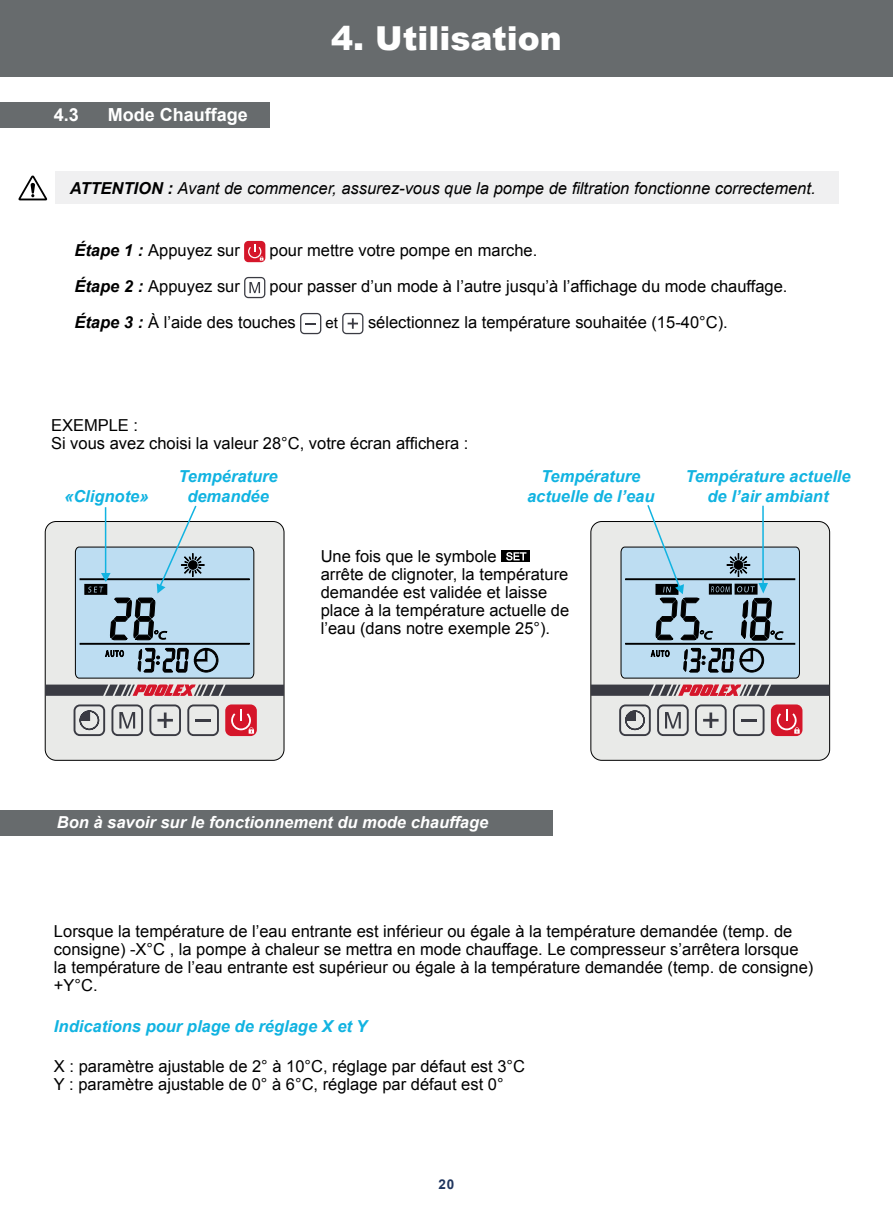
<style>
.page{position:relative;width:893px;height:1212px;background:#fff}
.page>*{position:absolute;margin:0;border:0;box-sizing:border-box;transform-origin:0 0}
.t1{font:900 33px "Arial";color:#fff}
.t2{font:700 18px "Arial";color:#fff}
.t3{font:16.5px/18px "Arial";color:#000}
.t4{font:italic 700 16.5px/19.8px "Arial";color:#11b3e1;text-align:center}
.t5{font:italic 16.5px "Arial";color:#000}
.t6{font:italic 700 16.5px "Arial";color:#fff}
.t7{font:15px "Arial";color:#000}
.t8{font:700 13.5px "Arial";color:#1f355e}
.s1{font-weight:700}
.s2{font-weight:700;font-style:italic}
</style>
<div class="page">
<div style="left:0;top:0;width:893px;height:77px;background:#676b6d"></div>
<div style="left:0;top:810px;width:553px;height:25px;background:#676b6d"></div>
<div style="left:244px;top:241px;width:21px;height:21px;background:#d5162a;border-radius:4px"></div>
<svg style="left:248px;top:244px;width:15px;height:17px"></svg>
<svg style="left:244px;top:277px;width:21px;height:21px"></svg>
<svg style="left:300px;top:313px;width:21px;height:21px"></svg>
<svg style="left:342px;top:313px;width:21px;height:21px"></svg>
<svg style="left:501px;top:551px;width:29px;height:11px"></svg>
<svg style="left:506px;top:552px;width:20px;height:8px"></svg>
<div style="left:0;top:102px;width:269px;height:26px;background:#676b6d"></div>
<div style="left:45px;top:521px;width:239px;height:239px;background:#e9eae8;border-radius:11px"></div>
<div style="left:45px;top:521px;width:239px;height:239px;border:1px solid #000;border-radius:11px"></div>
<svg style="left:111px;top:704px;width:32px;height:32px"></svg>
<svg style="left:149px;top:704px;width:32px;height:32px"></svg>
<svg style="left:187px;top:704px;width:32px;height:32px"></svg>
<hr style="left:196px;top:719px;width:15px;height:3px;background:#3a3b43">
<svg style="left:74px;top:704px;width:31px;height:32px"></svg>
<div style="left:225px;top:704px;width:32px;height:32px;background:#d5162a;border-radius:6px"></div>
<svg style="left:45px;top:684px;width:239px;height:12px;background:#77565e"></svg>
<svg style="left:231px;top:709px;width:23px;height:25px"></svg>
<div style="left:591px;top:521px;width:239px;height:239px;background:#e9eae8;border-radius:11px"></div>
<div style="left:591px;top:521px;width:239px;height:239px;border:1px solid #000;border-radius:11px"></div>
<svg style="left:657px;top:704px;width:32px;height:32px"></svg>
<svg style="left:695px;top:704px;width:32px;height:32px"></svg>
<svg style="left:733px;top:704px;width:31px;height:32px"></svg>
<hr style="left:741px;top:719px;width:15px;height:3px;background:#3a3b43">
<svg style="left:619px;top:704px;width:32px;height:32px"></svg>
<div style="left:771px;top:704px;width:31px;height:32px;background:#d5162a;border-radius:6px"></div>
<svg style="left:591px;top:684px;width:239px;height:12px;background:#77555e"></svg>
<svg style="left:777px;top:709px;width:23px;height:25px"></svg>
<svg style="left:621px;top:505px;width:179px;height:173px"></svg>
<svg style="left:75px;top:505px;width:179px;height:173px"></svg>
<div style="left:55px;top:172px;width:784px;height:32px;background:#f0f0f1"></div>
<svg style="left:18px;top:175px;width:29px;height:25px"></svg>
<p class="t2" style="left:54px;top:103px;width:27px">4.3</p>
<p class="t2" style="left:108px;top:103px;width:142px">Mode Chauffage</p>
<h1 class="t1" style="left:331px;top:14px;width:232px">4. Utilisation</h1>
<p class="t5" style="left:70px;top:178px;width:747px"><span class="s1">ATTENTION :</span> Avant de commencer, assurez-vous que la pompe de filtration fonctionne correctement.</p>
<p class="t3" style="left:74px;top:241px;width:167px"><span class="s2">Étape 1 :</span> Appuyez sur</p>
<p class="t3" style="left:270px;top:241px;width:269px">pour mettre votre pompe en marche.</p>
<p class="t3" style="left:74px;top:277px;width:167px"><span class="s2">Étape 2 :</span> Appuyez sur</p>
<p class="t3" style="left:74px;top:268px;width:715px;line-height:36px;text-indent:195px">pour passer d’un mode à l’autre jusqu’à l’affichage du mode chauffage.<br><span class="s2">Étape 3 :</span> À l’aide des touches</p>
<p class="t7" style="left:325px;top:313px;width:14px">et</p>
<p class="t3" style="left:368px;top:313px;width:361px">sélectionnez la température souhaitée (15-40°C).</p>
<p class="t3" style="left:51px;top:416px;width:419px">EXEMPLE :<br>Si vous avez choisi la valeur 28°C, votre écran affichera :</p>
<p class="t4" style="left:178px;top:467px;width:101px">Température</p>
<p class="t4" style="left:64px;top:487px;width:86px">«Clignote»</p>
<p class="t4" style="left:187px;top:487px;width:83px">demandée</p>
<p class="t4" style="left:527px;top:467px;width:129px">Température actuelle de l’eau</p>
<p class="t4" style="left:685px;top:467px;width:167px">Température actuelle de l’air ambiant</p>
<p class="t3" style="left:321px;top:547px;width:250px">Une fois que le symbole<br>arrête de clignoter, la température demandée est validée et laisse place à la température actuelle de l’eau (dans notre exemple 25°).</p>
<p class="t6" style="left:57px;top:811px;width:433px">Bon à savoir sur le fonctionnement du mode chauffage</p>
<p class="t3" style="left:54px;top:922px;width:761px">Lorsque la température de l’eau entrante est inférieur ou égale à la température demandée (temp. de consigne) -X°C , la pompe à chaleur se mettra en mode chauffage. Le compresseur s’arrêtera lorsque la température de l’eau entrante est supérieur ou égale à la température demandée (temp. de consigne) +Y°C.</p>
<p class="t4" style="left:54px;top:1016px;width:315px">Indications pour plage de réglage X et Y</p>
<p class="t3" style="left:54px;top:1057px;width:473px">X : paramètre ajustable de 2° à 10°C, réglage par défaut est 3°C<br>Y : paramètre ajustable de 0° à 6°C, réglage par défaut est 0°</p>
<p class="t8" style="left:439px;top:1176px;width:17px">20</p>
</div>
